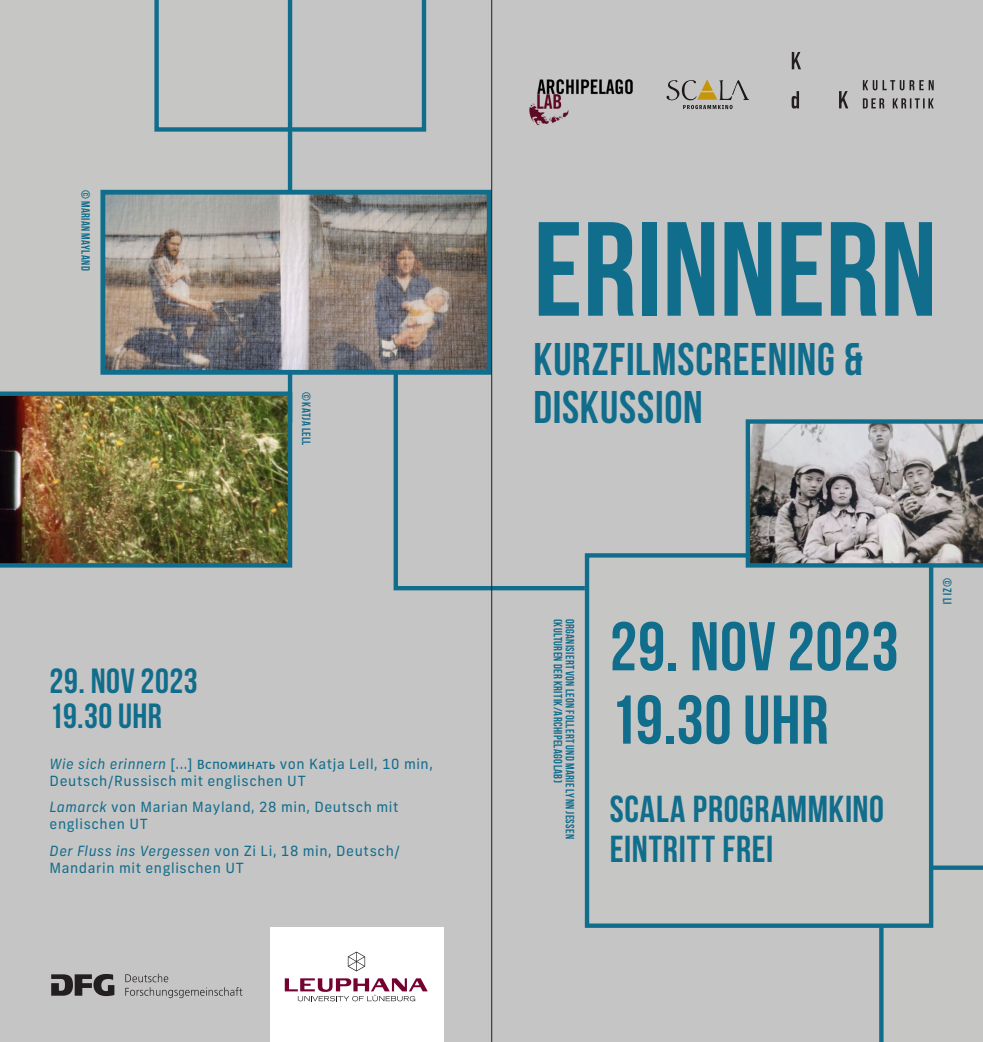
<style>
.page{position:relative;width:983px;height:1042px;background:#fff}
.page>*{position:absolute;margin:0;border:0;box-sizing:border-box;transform-origin:0 0}
.HEADER_1{font:700 133.7px "Bebas Neue";color:#116d8c}
.HEADER_2{font:700 68.77px "Bebas Neue";letter-spacing:.01em;color:#116d8c}
.HEADER_3{font:700 45.68px/47.9px "Bebas Neue";letter-spacing:.015em;color:#116d8c}
.HEADER_3-2{font:700 37.62px/39.4px "Bebas Neue";letter-spacing:.02em;color:#116d8c}
.Subheader{font:700 35px "Bebas Neue";letter-spacing:.015em;color:#116d8c}
.Tabelle_DIN_15{font:14px/16.8px "New Frank";letter-spacing:.04em;color:#116d8c}
.HEADER_6{font:700 12.08px "Bebas Neue";letter-spacing:.03em;color:#116d8c}
.s1{font-style:italic}
.s2{font-family:"Alegreya Sans SC";font-weight:500}
</style>
<div class="page">
<div style="left:0;top:0;width:982px;height:1042px;background:#c6c5c5"></div>
<svg style="left:393px;top:363px;width:191px;height:229px"></svg>
<svg style="left:879px;top:865px;width:103px;height:177px"></svg>
<svg style="left:100px;top:132px;width:192px;height:259px"></svg>
<svg style="left:862px;top:98px;width:71px;height:10px"></svg>
<svg style="left:862px;top:80px;width:71px;height:10px"></svg>
<svg style="left:839px;top:91px;width:9px;height:17px"></svg>
<svg style="left:791px;top:91px;width:7px;height:18px"></svg>
<svg style="left:791px;top:52px;width:9px;height:17px"></svg>
<img style="left:529px;top:79px;width:104px;height:47px">
<svg style="left:666px;top:79px;width:82px;height:30px"></svg>
<div style="left:584px;top:553px;width:349px;height:375px;background:#c6c7c5;border:4px solid #116d8c"></div>
<svg style="left:51px;top:974px;width:63px;height:22px"></svg>
<svg style="left:125px;top:973px;width:117px;height:25px"></svg>
<div style="left:270px;top:928px;width:173px;height:114px;background:#fff"></div>
<svg style="left:348px;top:951px;width:17px;height:20px"></svg>
<svg style="left:285px;top:978px;width:142px;height:23px"></svg>
<svg style="left:745px;top:419px;width:237px;height:148px"></svg>
<img style="left:0;top:391px;width:292px;height:176px">
<img style="left:106px;top:196px;width:379px;height:173px">
<div style="left:100px;top:190px;width:391px;height:185px;border:5px solid #116d8c"></div>
<svg style="left:154px;top:0;width:272px;height:132px"></svg>
<hr style="left:491px;top:0;width:1px;height:1042px;background:#231f20">
<p class="HEADER_6" style="left:92px;top:190px;width:82px;rotate:90deg">© MARIAN MAYLAND</p>
<p class="HEADER_6" style="left:313px;top:391px;width:55px;rotate:90deg">© KATJA LELL</p>
<p class="Subheader" style="left:50px;top:662px;width:150px">29. NOV 2023</p>
<p class="Subheader" style="left:50px;top:697px;width:114px">19.30UHR</p>
<p class="Tabelle_DIN_15" style="left:50px;top:755px;width:385px"><span class="s1">Wie sich erinnern</span> [...] <span class="s2">Вспоминать</span> von Katja Lell, 10 min,<br>Deutsch/Russisch mit englischen UT</p>
<p class="Tabelle_DIN_15" style="left:50px;top:799px;width:350px"><span class="s1">Lamarck</span> von Marian Mayland, 28 min, Deutsch mit englischen UT</p>
<p class="Tabelle_DIN_15" style="left:50px;top:842px;width:352px"><span class="s1">Der Fluss ins Vergessen</span> von Zi Li, 18 min, Deutsch/<br>Mandarin mit englischen UT</p>
<p class="HEADER_1" style="left:533px;top:196px;width:405px">ERINNERN</p>
<p class="HEADER_3" style="left:533px;top:335px;width:331px">KURZFILMSCREENING &amp;<br>DISKUSSION</p>
<p class="HEADER_6" style="left:564px;top:619px;width:166px;rotate:90deg">(KULTUREN DER KRITIK/ARCHIPELAGOLAB)</p>
<p class="HEADER_6" style="left:576px;top:619px;width:222px;rotate:90deg">ORGANISIERT VON LEON FOLLERT UND MARIE LYNN JESSEN</p>
<p class="HEADER_2" style="left:609px;top:609px;width:290px">29. NOV 2023</p>
<p class="HEADER_2" style="left:609px;top:682px;width:220px">19.30 UHR</p>
<p class="HEADER_3-2" style="left:609px;top:789px;width:276px">SCALA PROGRAMMKINO<br>EINTRITT FREI</p>
<p class="HEADER_6" style="left:953px;top:577px;width:28px;rotate:90deg">© ZI LI</p>
</div>
